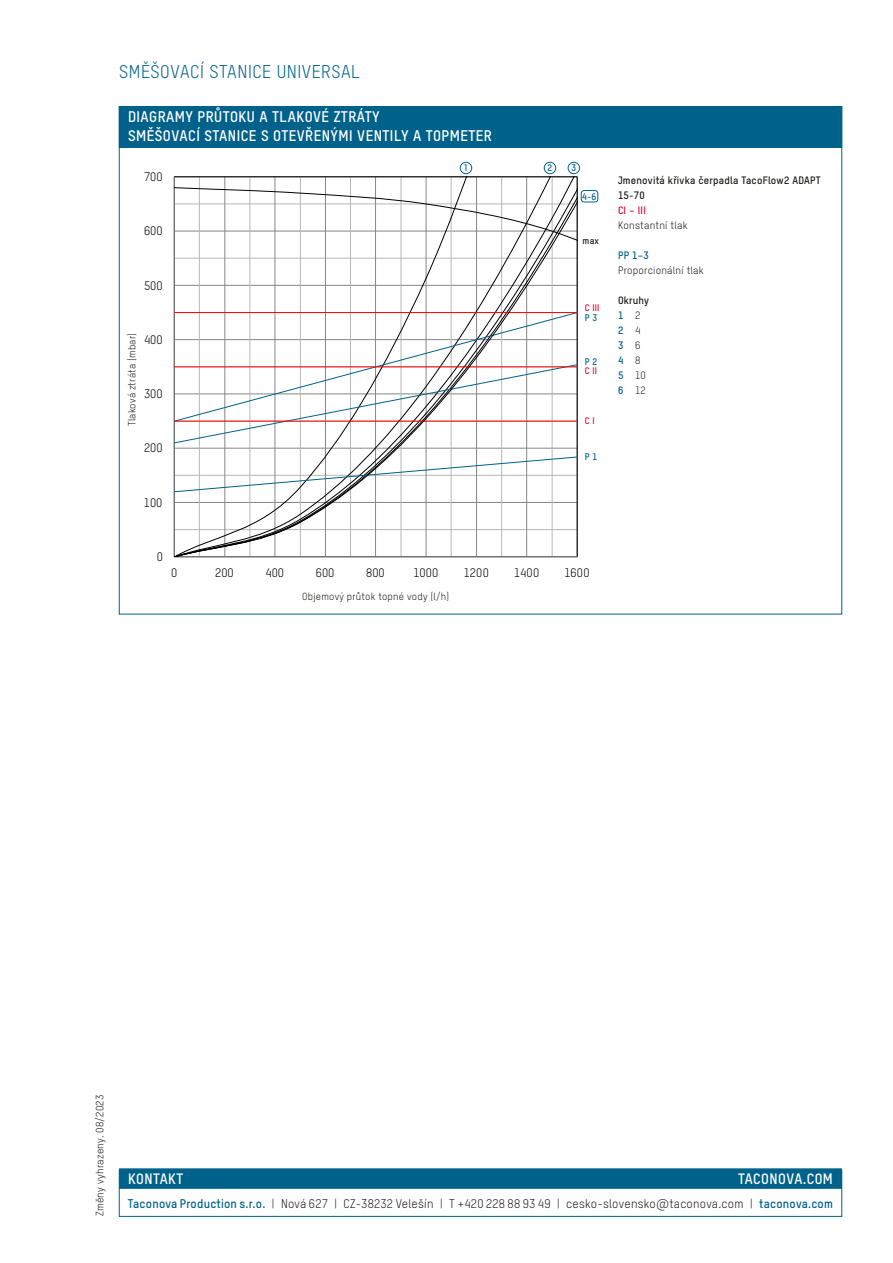
<style>
.page{position:relative;width:893px;height:1263px;background:#fff}
.page>*{position:absolute;margin:0;border:0;box-sizing:border-box;transform-origin:0 0}
.Produkttitel_Subline{font:18px "T Star Pro Regular";letter-spacing:.03em;color:#00628a}
.Box_Titel_zweizeilig{font:15px/19.5px "T Star Pro Bold";letter-spacing:.03em;color:#fff}
.Box_Titel{font:14.7px "T Star Pro Bold";letter-spacing:.03em;color:#fff}
.Legende{font:12.3px "T Star Pro Regular";letter-spacing:.02em;color:#1d1d1b}
.t1{font:12.15px "T Star Pro Regular";color:#000}
.Legende-2{font:10.5px/15px "T Star Pro Regular";letter-spacing:.02em;color:#1d1d1b}
.Legende-3{font:10.5px/15px "T Star Pro Bold";letter-spacing:.02em;color:#1d1d1b}
.t2{font:10.5px "T Star Pro Bold";color:#00628a}
.Legende-4{font:10.2px "T Star Pro Regular";letter-spacing:.02em;color:#1d1d1b}
.Schemalegende{font:9.3px "T Star Pro Bold";color:#00628a}
.Schemalegende-2{font:9.3px "T Star Pro Bold";color:#e40234}
.Schemalegende-3{font:9.3px "T Star Pro Bold";color:#1d1d1b}
.s1{font-family:"T Star Pro Bold";color:#e40234}
.s2{font-family:"T Star Pro Bold";color:#00628a}
.s3{font-family:"T Star Pro Regular";color:#1d1d1b}
</style>
<div class="page">
<hr style="left:577px;top:177px;width:1px;height:380px;background:#868686">
<svg style="left:174px;top:177px;width:403px;height:380px"></svg>
<div style="left:544px;top:162px;width:12px;height:12px;border:1px solid #00628a;border-radius:50%"></div>
<div style="left:568px;top:162px;width:12px;height:12px;border:1px solid #00628a;border-radius:50%"></div>
<div style="left:460px;top:162px;width:12px;height:12px;border:1px solid #00628a;border-radius:50%"></div>
<div style="left:581px;top:190px;width:17px;height:12px;border:1px solid #00628a;border-radius:3px"></div>
<div style="left:119px;top:106px;width:723px;height:42px;background:#00628a"></div>
<div style="left:119px;top:1168px;width:723px;height:21px;background:#00628a"></div>
<div style="left:119px;top:1170px;width:723px;height:46px;border:1px solid #00628a"></div>
<p class="Produkttitel_Subline" style="left:119px;top:59px;width:242px">SMĚŠOVACÍ STANICE UNIVERSAL</p>
<p class="Box_Titel_zweizeilig" style="left:128px;top:105px;width:365px">DIAGRAMY PRŮTOKU A TLAKOVÉ ZTRÁTY<br>SMĚŠOVACÍ STANICE S OTEVŘENÝMI VENTILY A TOPMETER</p>
<p class="t1" style="left:144px;top:168px;width:20px">700</p>
<p class="t1" style="left:144px;top:222px;width:20px">600</p>
<p class="t1" style="left:144px;top:277px;width:20px">500</p>
<p class="Legende-4" style="left:125px;top:426px;width:95px;rotate:-90deg">Tlaková ztráta (mbar)</p>
<p class="t1" style="left:144px;top:331px;width:20px">400</p>
<p class="t1" style="left:144px;top:385px;width:20px">300</p>
<p class="t1" style="left:144px;top:440px;width:20px">200</p>
<p class="t1" style="left:144px;top:494px;width:20px">100</p>
<p class="Schemalegende" style="left:464px;top:161px;width:5px">1</p>
<p class="Schemalegende" style="left:547px;top:161px;width:6px">2</p>
<p class="Schemalegende" style="left:571px;top:161px;width:6px">3</p>
<p class="Schemalegende" style="left:582px;top:189px;width:16px">4-6</p>
<p class="Schemalegende-3" style="left:583px;top:234px;width:18px">max</p>
<p class="Schemalegende-2" style="left:585px;top:301px;width:16px">C III</p>
<p class="Schemalegende" style="left:585px;top:311px;width:14px">P 3</p>
<p class="Schemalegende" style="left:585px;top:354px;width:14px">P 2</p>
<p class="Schemalegende-2" style="left:585px;top:364px;width:14px">C II</p>
<p class="Schemalegende-2" style="left:585px;top:414px;width:11px">C I</p>
<p class="Schemalegende" style="left:585px;top:450px;width:14px">P 1</p>
<p class="t1" style="left:157px;top:548px;width:8px">0</p>
<p class="t1" style="left:171px;top:564px;width:8px">0</p>
<p class="t1" style="left:215px;top:564px;width:20px">200</p>
<p class="t1" style="left:266px;top:564px;width:20px">400</p>
<p class="t1" style="left:316px;top:564px;width:20px">600</p>
<p class="t1" style="left:366px;top:564px;width:20px">800</p>
<p class="t1" style="left:413px;top:564px;width:27px">1000</p>
<p class="t1" style="left:464px;top:564px;width:27px">1200</p>
<p class="t1" style="left:514px;top:564px;width:27px">1400</p>
<p class="t1" style="left:564px;top:564px;width:27px">1600</p>
<p class="Legende-4" style="left:302px;top:589px;width:149px">Objemový průtok topné vody (l/h)</p>
<p class="Legende-3" style="left:618px;top:172px;width:204px">Jmenovitá křivka čerpadla TacoFlow2 ADAPT<br>15-70</p>
<p class="Legende-2" style="left:618px;top:202px;width:71px"><span class="s1">CI – III<br></span>Konstantní tlak</p>
<p class="Legende-2" style="left:618px;top:247px;width:87px"><span class="s2">PP 1–3<br></span>Proporcionální tlak</p>
<p class="Legende-3" style="left:618px;top:292px;width:33px">Okruhy</p>
<p class="t2" style="left:618px;top:307px;width:24px">1 <span class="s3">2</span></p>
<p class="t2" style="left:618px;top:322px;width:24px">2 <span class="s3">4</span></p>
<p class="t2" style="left:618px;top:337px;width:24px">3 <span class="s3">6</span></p>
<p class="t2" style="left:618px;top:352px;width:24px">4 <span class="s3">8</span></p>
<p class="Legende-2" style="left:618px;top:367px;width:29px"><span class="s2">5</span> 10</p>
<p class="Legende-2" style="left:618px;top:382px;width:29px"><span class="s2">6</span> 12</p>
<p class="Legende-2" style="left:92px;top:1216px;width:123px;rotate:-90deg">Změny vyhrazeny. 08/2023</p>
<p class="Box_Titel" style="left:128px;top:1168px;width:57px">KONTAKT</p>
<p class="Box_Titel" style="left:738px;top:1168px;width:96px">TACONOVA.COM</p>
<p class="Legende" style="left:128px;top:1195px;width:707px"><span class="s2">Taconova Production s.r.o.</span> | Nová 627 | CZ-38232 Velešín | T +420 228 88 93 49 | cesko-slovensko@taconova.com | <span class="s2">taconova.com</span></p>
</div>
